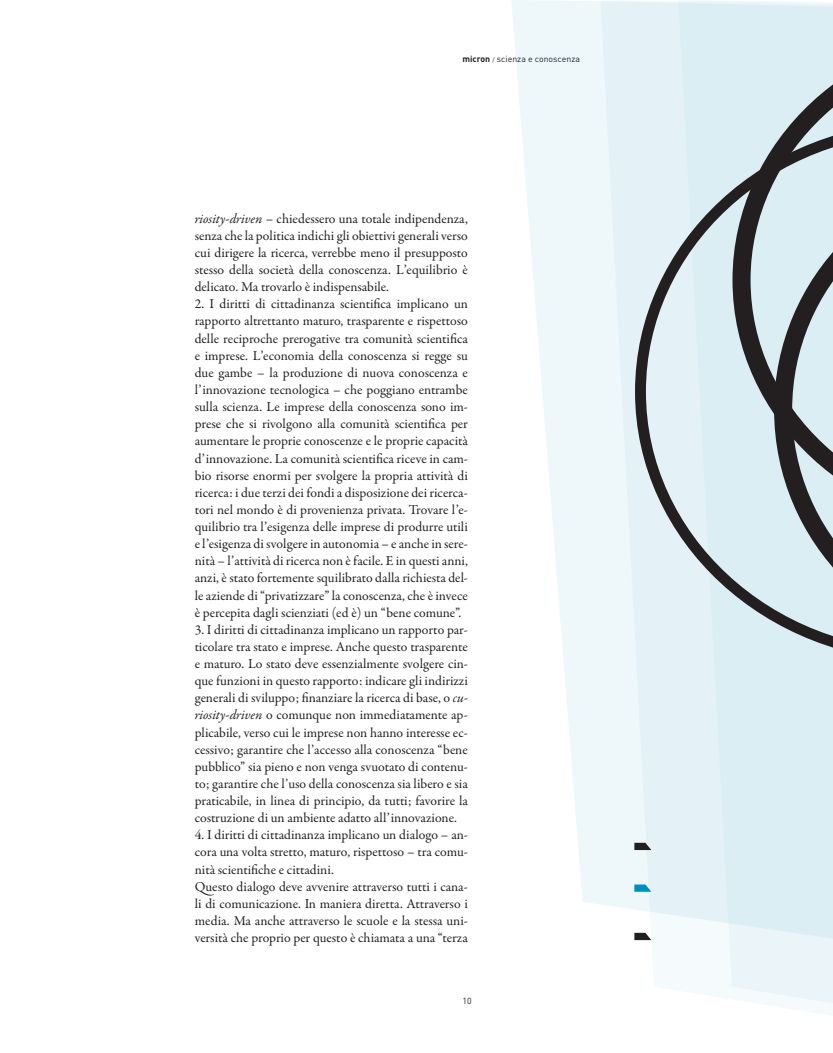
<style>
.page{position:relative;width:833px;height:1053px;background:#fff}
.page>*{position:absolute;margin:0;border:0;box-sizing:border-box;transform-origin:0 0}
.t1{font:500 62.5px "DIN";color:#008dc0}
.t2{font:500 62.5px "DIN";color:#231f20}
.No_Spacing{font:13.75px/17.1px "Garamond Premr Pro";color:#231f20;text-align:justify}
.t3{font:8.75px "DIN";color:#231f20}
.s1{font-weight:700}
.s2{font-size:6.25px}
.s3{font-style:italic}
.s4{color:#231f20}
</style>
<div class="page">
<svg style="left:511px;top:0;width:89px;height:904px;fill:#eef7fa"></svg>
<svg style="left:600px;top:1px;width:78px;height:915px;background:#e8f4f8"></svg>
<svg style="left:678px;top:1px;width:155px;height:1003px;background:#e0f0f5"></svg>
<svg style="left:635px;top:122px;width:198px;height:539px;background:#ccdadf"></svg>
<svg style="left:732px;top:29px;width:101px;height:502px;background:#abb8bd"></svg>
<p class="t3" style="left:462px;top:54px;width:119px"><span class="s1">micron</span> <span class="s2">/</span> scienza e conoscenza</p>
<p class="No_Spacing" style="left:195px;top:210px;width:275px"><span class="s3">riosity-driven</span> – chiedessero una totale indipendenza, senza che la politica indichi gli obiettivi generali verso cui dirigere la ricerca, verrebbe meno il presupposto stesso della società della conoscenza. L’equilibrio è delicato. Ma trovarlo è indispensabile.</p>
<p class="No_Spacing" style="left:195px;top:296px;width:275px">2. I diritti di cittadinanza scientifica implicano un rapporto altrettanto maturo, trasparente e rispettoso delle reciproche prerogative tra comunità scientifica e imprese. L’economia della conoscenza si regge su due gambe – la produzione di nuova conoscenza e l’innovazione tecnologica – che poggiano entrambe sulla scienza. Le imprese della conoscenza sono im&shy;prese che si rivolgono alla comunità scientifica per aumentare le proprie conoscenze e le proprie capacità d’innovazione. La comunità scientifica riceve in cam&shy;bio risorse enormi per svolgere la propria attività di ricerca: i due terzi dei fondi a disposizione dei ricerca&shy;tori nel mondo è di provenienza privata. Trovare l’e&shy;quilibrio tra l’esigenza delle imprese di produrre utili e l’esigenza di svolgere in autonomia – e anche in sere&shy;nità – l’attività di ricerca non è facile. E in questi anni, anzi, è stato fortemente squilibrato dalla richiesta del&shy;le aziende di “privatizzare” la conoscenza, che è invece è percepita dagli scienziati (ed è) un “bene comune”.</p>
<p class="No_Spacing" style="left:195px;top:621px;width:275px">3. I diritti di cittadinanza implicano un rapporto par&shy;ticolare tra stato e imprese. Anche questo trasparente e maturo. Lo stato deve essenzialmente svolgere cin&shy;que funzioni in questo rapporto: indicare gli indirizzi generali di sviluppo; finanziare la ricerca di base, o <span class="s3">cu&shy;riosity-driven</span> o comunque non immediatamente ap&shy;plicabile, verso cui le imprese non hanno interesse ec&shy;cessivo; garantire che l’accesso alla conoscenza “bene pubblico” sia pieno e non venga svuotato di contenu&shy;to; garantire che l’uso della conoscenza sia libero e sia praticabile, in linea di principio, da tutti; favorire la costruzione di un ambiente adatto all’innovazione.</p>
<p class="No_Spacing" style="left:195px;top:826px;width:275px">4. I diritti di cittadinanza implicano un dialogo – an&shy;cora una volta stretto, maturo, rispettoso – tra comu&shy;nità scientifiche e cittadini.</p>
<p class="No_Spacing" style="left:195px;top:878px;width:275px">Questo dialogo deve avvenire attraverso tutti i cana&shy;li di comunicazione. In maniera diretta. Attraverso i media. Ma anche attraverso le scuole e la stessa uni&shy;versità che proprio per questo è chiamata a una “terza</p>
<p class="t3" style="left:462px;top:995px;width:11px">10</p>
<p class="t1" style="left:579px;top:896px;width:60px;rotate:-90deg">, <span class="s4">,</span></p>
<p class="t2" style="left:579px;top:944px;width:18px;rotate:-90deg">,</p>
</div>
